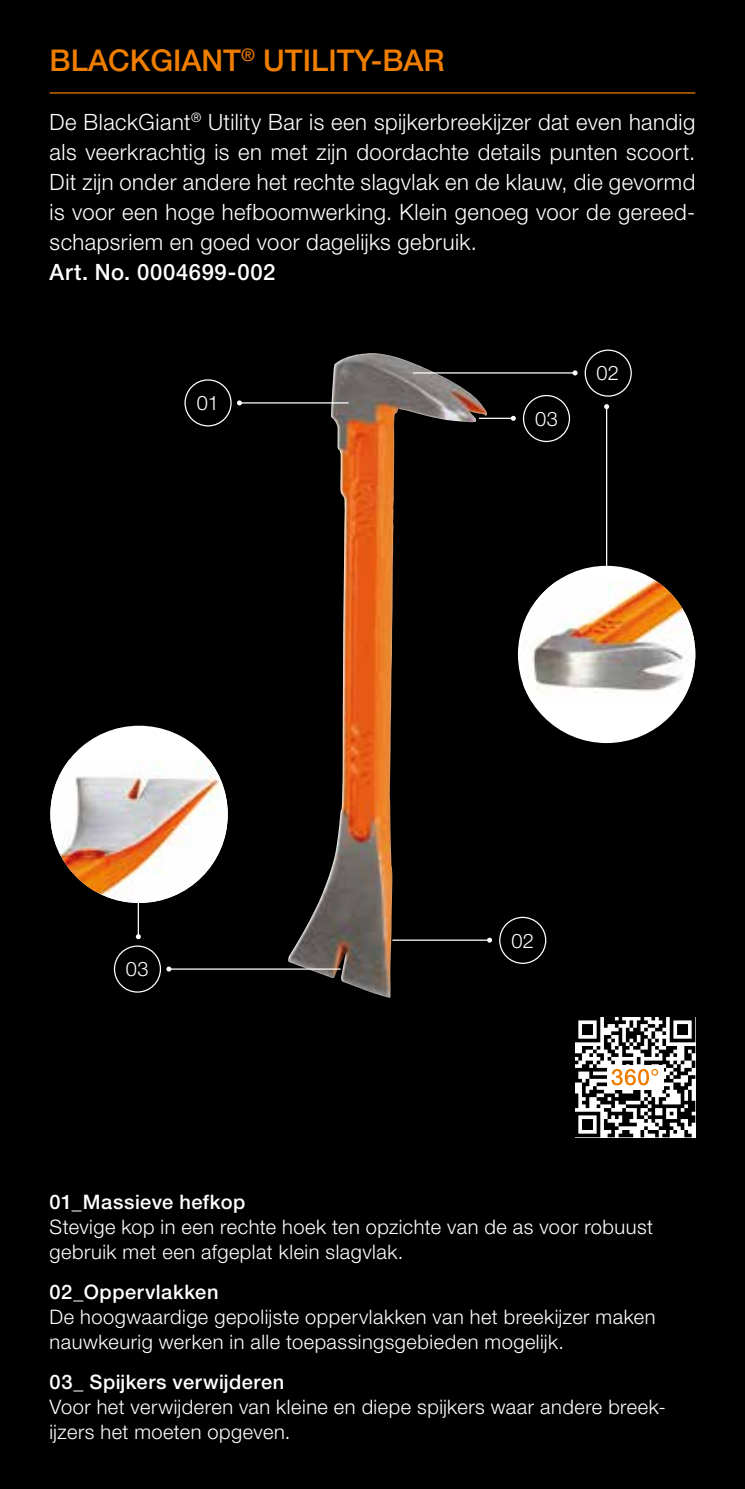
<style>
.page{position:relative;width:745px;height:1489px;background:#fff}
.page>*{position:absolute;margin:0;border:0;box-sizing:border-box;transform-origin:0 0}
.t1{font:500 30px "Helvetica Neue LT Pro";color:#ef7d00}
.t2{font:300 22.5px/30px "Helvetica Neue LT Pro";letter-spacing:.02em;color:#fff;text-align:justify}
.t3{font:500 22.5px "Helvetica Neue LT Pro";letter-spacing:.03em;color:#fff}
.t4{font:300 20px/25px "Helvetica Neue LT Pro";letter-spacing:.025em;color:#fff}
.t5{font:500 20px "Helvetica Neue LT Pro";letter-spacing:.03em;color:#fff}
</style>
<div class="page">
<div style="left:0;top:0;width:744px;height:1488px;background:#000"></div>
<img style="left:288px;top:353px;width:199px;height:644px">
<hr style="left:50px;top:92px;width:644px;height:2px;background:#ef7d00">
<svg style="left:575px;top:1017px;width:119px;height:120px"></svg>
<div style="left:184px;top:379px;width:47px;height:47px;border:1px solid #fff;border-radius:50%"></div>
<hr style="left:239px;top:402px;width:109px;height:1px;background:#fff">
<svg style="left:237px;top:400px;width:5px;height:5px"></svg>
<div style="left:114px;top:945px;width:47px;height:47px;border:1px solid #fff;border-radius:50%"></div>
<hr style="left:169px;top:968px;width:171px;height:1px;background:#fff">
<svg style="left:166px;top:966px;width:5px;height:5px"></svg>
<hr style="left:138px;top:888px;width:1px;height:48px;background:#fff">
<svg style="left:136px;top:934px;width:5px;height:5px"></svg>
<hr style="left:412px;top:372px;width:162px;height:1px;background:#fff">
<svg style="left:572px;top:370px;width:5px;height:5px"></svg>
<hr style="left:605px;top:406px;width:2px;height:177px;background:#fff">
<svg style="left:604px;top:404px;width:4px;height:5px"></svg>
<div style="left:584px;top:349px;width:47px;height:47px;border:1px solid #fff;border-radius:50%"></div>
<hr style="left:392px;top:939px;width:97px;height:1px;background:#fff">
<svg style="left:486px;top:937px;width:5px;height:5px"></svg>
<div style="left:499px;top:916px;width:47px;height:47px;border:1px solid #fff;border-radius:50%"></div>
<hr style="left:478px;top:417px;width:35px;height:2px;background:#fff">
<svg style="left:510px;top:416px;width:5px;height:5px"></svg>
<div style="left:522px;top:395px;width:47px;height:47px;border:1px solid #fff;border-radius:50%"></div>
<div style="left:517px;top:566px;width:177px;height:177px;background:#fff;border-radius:50%"></div>
<img style="left:522px;top:580px;width:172px;height:122px">
<div style="left:50px;top:725px;width:177px;height:177px;background:#fff;border-radius:50%"></div>
<img style="left:50px;top:759px;width:177px;height:143px">
<h1 class="t1" style="left:50px;top:42px;width:396px">BLACKGIANT<sup>®</sup> UTILITY-BAR</h1>
<p class="t2" style="left:50px;top:106px;width:646px">De BlackGiant<sup>®</sup> Utility Bar is een spijkerbreekijzer dat even handig als veerkrachtig is en met zijn doordachte details punten scoort.<br>Dit zijn onder andere het rechte slagvlak en de klauw, die gevormd is voor een hoge hefboomwerking. Klein genoeg voor de gereed&shy;schapsriem en goed voor dagelijks gebruik.</p>
<p class="t3" style="left:50px;top:258px;width:227px">Art. No. 0004699-002</p>
<p class="t4" style="left:197px;top:390px;width:23px">01</p>
<p class="t4" style="left:126px;top:956px;width:24px">03</p>
<p class="t4" style="left:534px;top:405px;width:24px">03</p>
<p class="t4" style="left:596px;top:360px;width:24px">02</p>
<p class="t4" style="left:511px;top:927px;width:24px">02</p>
<p class="t5" style="left:50px;top:1190px;width:197px">01_Massieve hefkop</p>
<p class="t4" style="left:50px;top:1214px;width:604px">Stevige kop in een rechte hoek ten opzichte van de as voor robuust gebruik met een afgeplat klein slagvlak.</p>
<p class="t5" style="left:50px;top:1280px;width:170px">02_Oppervlakken</p>
<p class="t4" style="left:50px;top:1304px;width:607px">De hoogwaardige gepolijste oppervlakken van het breekijzer maken nauwkeurig werken in alle toepassingsgebieden mogelijk.</p>
<p class="t5" style="left:50px;top:1370px;width:236px">03_ Spijkers verwijderen</p>
<p class="t4" style="left:50px;top:1394px;width:615px">Voor het verwijderen van kleine en diepe spijkers waar andere breek&shy;ijzers het moeten opgeven.</p>
</div>
